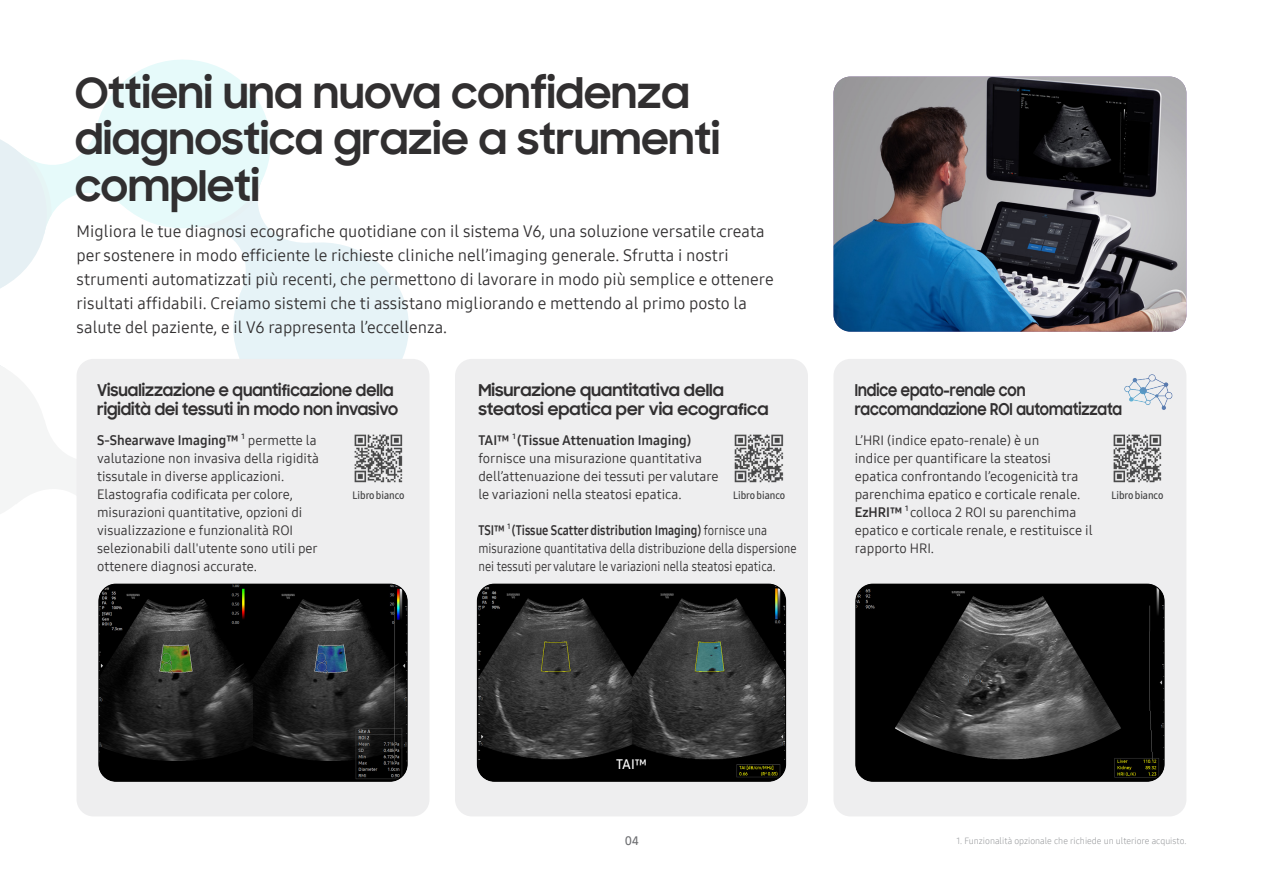
<style>
.page{position:relative;width:1263px;height:893px;background:#fff}
.page>*{position:absolute;margin:0;border:0;box-sizing:border-box;transform-origin:0 0}
.Title_body{font:700 42px/46.5px "Samsung Sharp Sans";color:#312f30}
.t1{font:16.5px/24px "Samsung One 400";color:#312f30}
.t2{font:700 16.5px/19.5px "Samsung Sharp Sans";color:#312f30;scale:.94 1}
.t3{font:700 16.5px/19.5px "Samsung Sharp Sans";color:#312f30}
.t4{font:700 16.5px/19.5px "Samsung Sharp Sans";color:#312f30;scale:.86 1}
.t5{font:13.5px/18px "Samsung One 400";color:#312f30}
.t6{font:13.5px/18px "Samsung One 400";color:#312f30;scale:.87 1}
.t7{font:13.5px "Samsung One 700";color:#312f30}
.t8{font:13.5px "Samsung One 600";color:#fff}
.t9{font:12px "Samsung One 600";color:#6c6d70}
.t10{font:10.5px "Samsung One 600 C";color:#3e3e3f}
.t11{font:9px "Samsung One 300";color:#939598}
.s1{font-family:"Samsung One 700"}
</style>
<div class="page">
<svg style="left:0;top:59px;width:409px;height:455px"></svg>
<div style="left:77px;top:359px;width:352px;height:457px;background:#eeeeef;border-radius:17px"></div>
<img style="left:833px;top:77px;width:353px;height:255px">
<img style="left:354px;top:434px;width:49px;height:49px">
<div style="left:833px;top:359px;width:353px;height:457px;background:#eeeeef;border-radius:17px"></div>
<img style="left:856px;top:584px;width:308px;height:197px">
<div style="left:856px;top:584px;width:308px;height:197px;border:1px solid #000;border-radius:17px"></div>
<img style="left:1113px;top:434px;width:49px;height:49px">
<div style="left:455px;top:359px;width:353px;height:457px;background:#eeeeef;border-radius:17px"></div>
<img style="left:477px;top:584px;width:308px;height:197px">
<div style="left:477px;top:584px;width:309px;height:197px;border:1px solid #000;border-radius:17px"></div>
<img style="left:734px;top:434px;width:50px;height:49px">
<img style="left:99px;top:584px;width:308px;height:197px">
<div style="left:99px;top:584px;width:308px;height:197px;border:1px solid #000;border-radius:17px"></div>
<img style="left:1124px;top:374px;width:49px;height:36px">
<p class="Title_body" style="left:75px;top:68px;width:647px">Ottieni una nuova confidenza diagnostica grazie a strumenti completi</p>
<p class="t1" style="left:77px;top:219px;width:699px">Migliora le tue diagnosi ecografiche quotidiane con il sistema V6, una soluzione versatile creata per sostenere in modo efficiente le richieste cliniche nell’imaging generale. Sfrutta i nostri strumenti automatizzati più recenti, che permettono di lavorare in modo più semplice e ottenere risultati affidabili. Creiamo sistemi che ti assistano migliorando e mettendo al primo posto la salute del paziente, e il V6 rappresenta l’eccellenza.</p>
<p class="t2" style="left:97px;top:379px;width:322px">Visualizzazione e quantificazione della rigidità dei tessuti in modo non invasivo</p>
<p class="t5" style="left:97px;top:431px;width:223px"><span class="s1">S-Shearwave Imaging™</span> <sup>1</sup> permette la valutazione non invasiva della rigidità tissutale in diverse applicazioni.<br>Elastografia codificata per colore, misurazioni quantitative, opzioni di visualizzazione e funzionalità ROI selezionabili dall'utente sono utili per ottenere diagnosi accurate.</p>
<p class="t10" style="left:352px;top:488px;width:54px">Libro bianco</p>
<p class="t3" style="left:478px;top:379px;width:291px">Misurazione quantitativa della steatosi epatica per via ecografica</p>
<p class="t7" style="left:478px;top:431px;width:214px">TAI™ <sup>1</sup> (Tissue Attenuation Imaging)</p>
<p class="t5" style="left:478px;top:449px;width:242px">fornisce una misurazione quantitativa dell’attenuazione dei tessuti per valutare le variazioni nella steatosi epatica.</p>
<p class="t6" style="left:478px;top:521px;width:367px"><span class="s1">TSI™</span> <sup>1</sup> <span class="s1">(Tissue Scatter distribution Imaging)</span> fornisce una misurazione quantitativa della distribuzione della dispersione nei tessuti per valutare le variazioni nella steatosi epatica.</p>
<p class="t10" style="left:733px;top:488px;width:54px">Libro bianco</p>
<p class="t4" style="left:855px;top:379px;width:312px">Indice epato-renale con raccomandazione ROI automatizzata</p>
<p class="t5" style="left:855px;top:431px;width:239px">L’HRI (indice epato-renale) è un<br>indice per quantificare la steatosi epatica confrontando l’ecogenicità tra parenchima epatico e corticale renale.<br><span class="s1">EzHRI™</span> <sup>1</sup> colloca 2 ROI su parenchima epatico e corticale renale, e restituisce il rapporto HRI.</p>
<p class="t10" style="left:1111px;top:488px;width:54px">Libro bianco</p>
<p class="t8" style="left:616px;top:755px;width:32px">TAI™</p>
<p class="t9" style="left:625px;top:833px;width:16px">04</p>
<p class="t11" style="left:956px;top:835px;width:231px">1. Funzionalità opzionale che richiede un ulteriore acquisto.</p>
</div>
